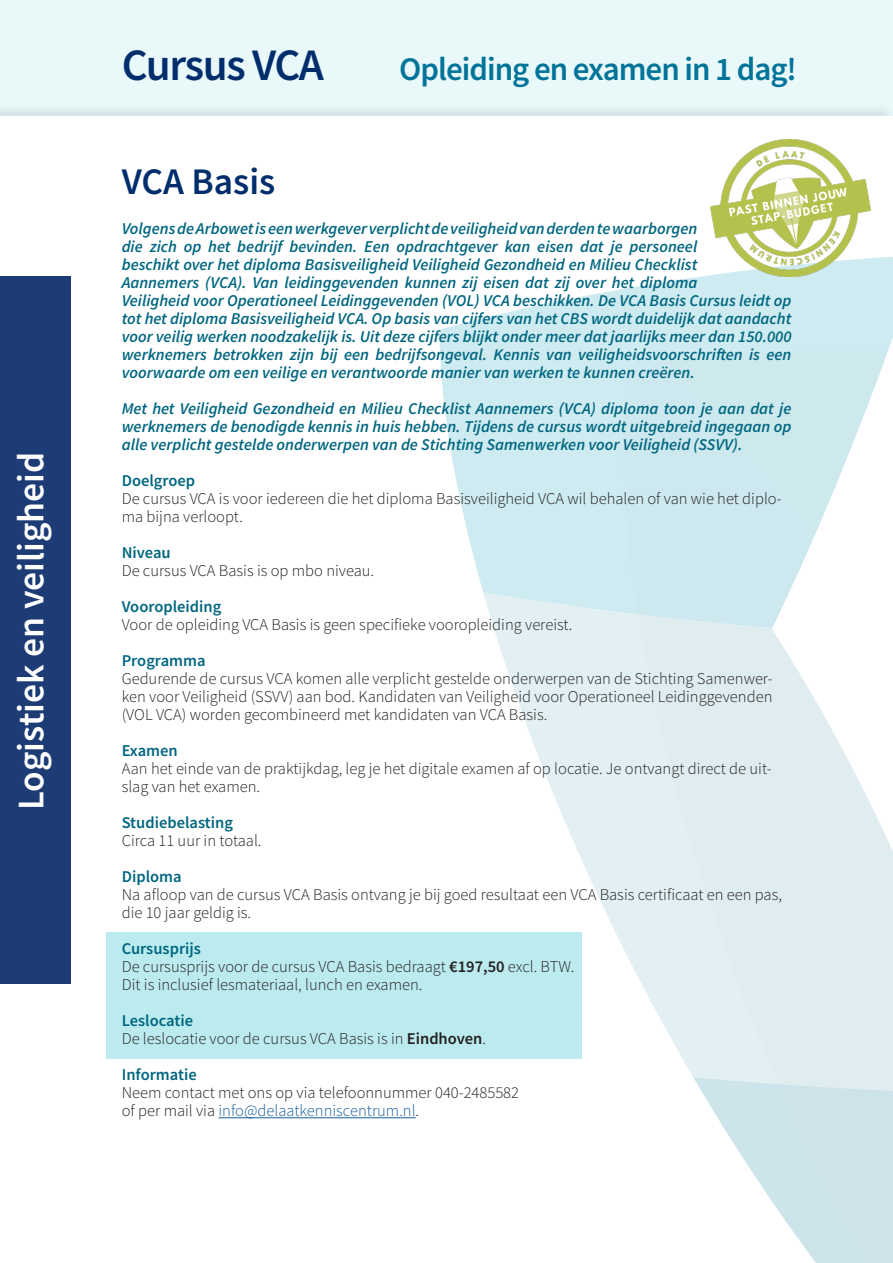
<style>
.page{position:relative;width:893px;height:1263px;background:#e9f8f9}
.page>*{position:absolute;margin:0;border:0;box-sizing:border-box;transform-origin:0 0}
.Opleidingskop{font:600 45px "Source Sans Pro";letter-spacing:-.03em;color:#002e6d}
.Opleidingtab{font:600 37.5px "Source Sans Pro";color:#fff}
.Opleidingskop-2{font:600 37.5px "Source Sans Pro";color:#002e6d}
.Opleidingskop-3{font:600 33px "Source Sans Pro";letter-spacing:-.03em;color:#007399}
.begin_alinea{font:italic 600 16.5px/18px "Source Sans Pro";color:#006680}
.basistekst{font:300 16.5px/18px "Source Sans Pro";color:#231f20}
.kop{font:600 16.5px "Source Sans Pro";color:#006680}
.basistekst-2{font:300 16.5px "Source Sans Pro";color:#175d9e}
.s1{font-weight:600}
.s2{color:#231f20}
</style>
<div class="page">
<div style="left:0;top:116px;width:893px;height:1146px;background:#fff"></div>
<div style="left:0;top:276px;width:71px;height:707px;background:#1d3c75"></div>
<svg style="left:440px;top:275px;width:332px;height:318px;background:#d2ecf0"></svg>
<svg style="left:483px;top:593px;width:289px;height:484px;fill:#e2f0f3"></svg>
<svg style="left:693px;top:1077px;width:79px;height:186px"></svg>
<svg style="left:772px;top:205px;width:121px;height:1058px"></svg>
<div style="left:106px;top:932px;width:475px;height:127px;background:#bcebef"></div>
<hr style="left:218px;top:1117px;width:198px;height:1px;background:#175d9e">
<img style="left:710px;top:140px;width:160px;height:137px">
<p class="Opleidingtab" style="left:6px;top:810px;width:360px;rotate:-90deg">Logistiek en veiligheid</p>
<p class="Opleidingskop" style="left:122px;top:35px;width:204px">Cursus VCA</p>
<p class="Opleidingskop-3" style="left:399px;top:47px;width:399px">Opleiding en examen in 1 dag!</p>
<p class="Opleidingskop-2" style="left:122px;top:157px;width:155px">VCA Basis</p>
<p class="begin_alinea" style="left:122px;top:219px;width:671px">Volgens de Arbowet is een werkgever verplicht de veiligheid van derden te waarborgen<br>die zich op het bedrijf bevinden. Een opdrachtgever kan eisen dat je personeel<br>beschikt over het diploma Basisveiligheid Veiligheid Gezondheid en Milieu Checklist<br>Aannemers (VCA). Van leidinggevenden kunnen zij eisen dat zij over het diploma<br>Veiligheid voor Operationeel Leidinggevenden (VOL) VCA beschikken. De VCA Basis Cursus leidt op tot het diploma Basisveiligheid VCA. Op basis van cijfers van het CBS wordt duidelijk dat aandacht voor veilig werken noodzakelijk is. Uit deze cijfers blijkt onder meer dat jaarlijks meer dan 150.000 werknemers betrokken zijn bij een bedrijfsongeval. Kennis van veiligheidsvoorschriften is een voorwaarde om een veilige en verantwoorde manier van werken te kunnen creëren.</p>
<p class="begin_alinea" style="left:122px;top:399px;width:671px;text-align:justify">Met het Veiligheid Gezondheid en Milieu Checklist Aannemers (VCA) diploma toon je aan dat je werknemers de benodigde kennis in huis hebben. Tijdens de cursus wordt uitgebreid ingegaan op alle verplicht gestelde onderwerpen van de Stichting Samenwerken voor Veiligheid (SSVV).</p>
<p class="kop" style="left:122px;top:470px;width:75px">Doelgroep</p>
<p class="basistekst" style="left:122px;top:490px;width:662px">De cursus VCA is voor iedereen die het diploma Basisveiligheid VCA wil behalen of van wie het diplo&shy;ma bijna verloopt.</p>
<p class="kop" style="left:122px;top:542px;width:51px">Niveau</p>
<p class="basistekst" style="left:122px;top:562px;width:254px">De cursus VCA Basis is op mbo niveau.</p>
<p class="kop" style="left:122px;top:596px;width:101px">Vooropleiding</p>
<p class="basistekst" style="left:122px;top:616px;width:452px">Voor de opleiding VCA Basis is geen specifieke vooropleiding vereist.</p>
<p class="kop" style="left:122px;top:650px;width:85px">Programma</p>
<p class="basistekst" style="left:122px;top:670px;width:652px;text-align:justify">Gedurende de cursus VCA komen alle verplicht gestelde onderwerpen van de Stichting Samenwer&shy;ken voor Veiligheid (SSVV) aan bod. Kandidaten van Veiligheid voor Operationeel Leidinggevenden (VOL VCA) worden gecombineerd met kandidaten van VCA Basis.</p>
<p class="kop" style="left:122px;top:740px;width:58px">Examen</p>
<p class="basistekst" style="left:122px;top:760px;width:652px">Aan het einde van de praktijkdag, leg je het digitale examen af op locatie. Je ontvangt direct de uit&shy;slag van het examen.</p>
<p class="kop" style="left:122px;top:812px;width:113px">Studiebelasting</p>
<p class="basistekst" style="left:122px;top:832px;width:141px">Circa 11 uur in totaal.</p>
<p class="kop" style="left:122px;top:866px;width:61px">Diploma</p>
<p class="basistekst" style="left:122px;top:886px;width:662px">Na afloop van de cursus VCA Basis ontvang je bij goed resultaat een VCA Basis certificaat en een pas, die 10 jaar geldig is.</p>
<p class="kop" style="left:122px;top:938px;width:81px">Cursusprijs</p>
<p class="basistekst" style="left:122px;top:958px;width:454px">De cursusprijs voor de cursus VCA Basis bedraagt <span class="s1">€197,50</span> excl. BTW.</p>
<p class="basistekst" style="left:122px;top:976px;width:302px">Dit is inclusief lesmateriaal, lunch en examen.</p>
<p class="kop" style="left:122px;top:1010px;width:73px">Leslocatie</p>
<p class="basistekst" style="left:122px;top:1030px;width:366px">De leslocatie voor de cursus VCA Basis is in <span class="s1">Eindhoven</span>.</p>
<p class="kop" style="left:122px;top:1064px;width:76px">Informatie</p>
<p class="basistekst" style="left:122px;top:1084px;width:399px">Neem contact met ons op via telefoonnummer 040-2485582</p>
<p class="basistekst-2" style="left:122px;top:1100px;width:299px"><span class="s2">of per mail via</span> info@delaatkenniscentrum.nl<span class="s2">.</span></p>
</div>
